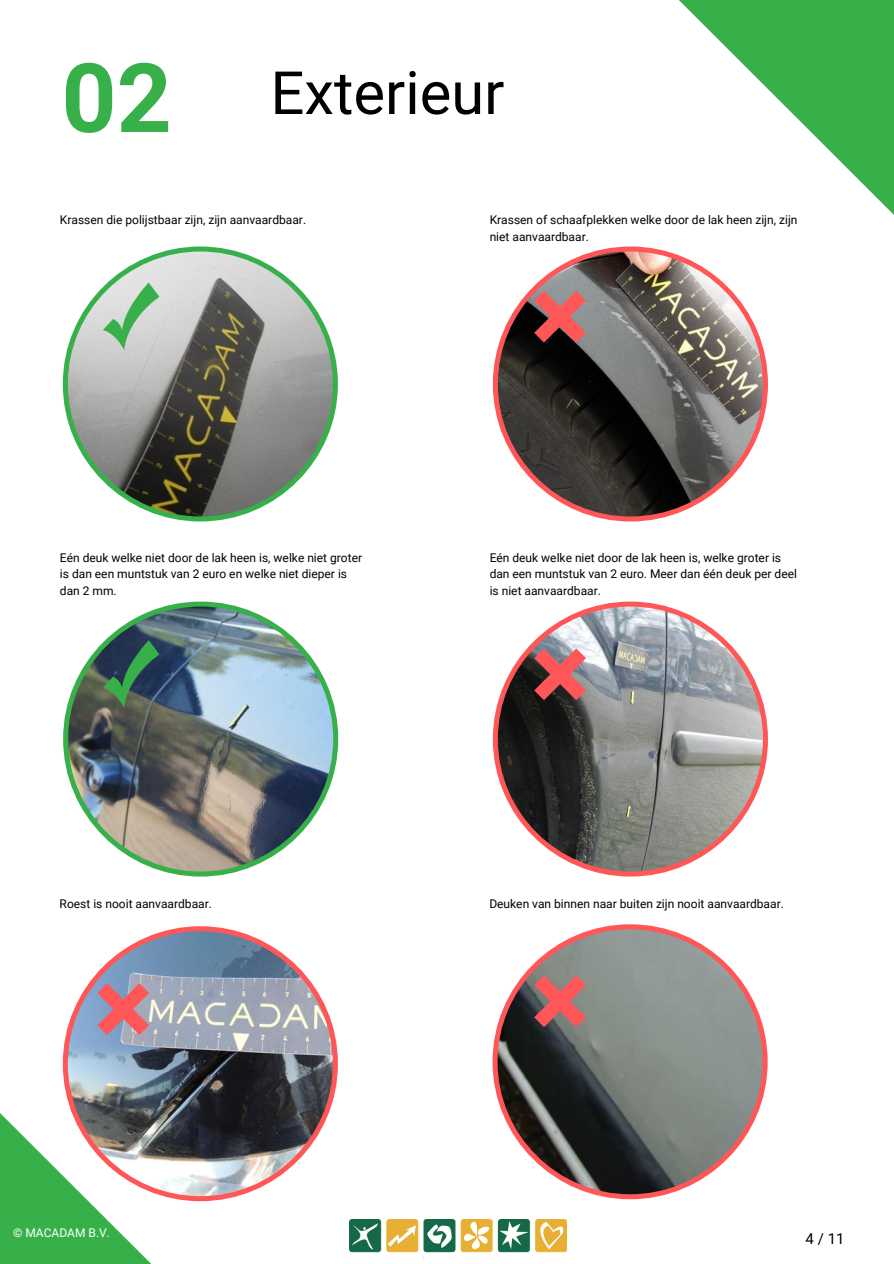
<style>
.page{position:relative;width:894px;height:1264px;background:#fff}
.page>*{position:absolute;margin:0;border:0;box-sizing:border-box;transform-origin:0 0}
.t1{font:59.55px "Roboto";color:#000}
.t2{font:15px "Roboto";color:#000}
.t3{font:12px/16.6px "Roboto";color:#000}
.t4{font:12px "Roboto";color:#fff}
.s1{font-weight:700;font-size:96.15px;color:#37b04a}
</style>
<div class="page">
<svg style="left:679px;top:0;width:214px;height:214px"></svg>
<svg style="left:0;top:876px;width:350px;height:387px"></svg>
<img style="left:350px;top:1219px;width:216px;height:40px">
<svg style="left:63px;top:246px;width:275px;height:275px"></svg>
<svg style="left:492px;top:246px;width:275px;height:275px"></svg>
<img style="left:63px;top:601px;width:275px;height:275px">
<svg style="left:492px;top:601px;width:275px;height:275px"></svg>
<img style="left:63px;top:926px;width:275px;height:275px">
<svg style="left:492px;top:924px;width:275px;height:275px"></svg>
<svg style="left:103px;top:282px;width:56px;height:68px;background:#adceb2"></svg>
<svg style="left:103px;top:640px;width:56px;height:67px;background:#335e50"></svg>
<svg style="left:534px;top:291px;width:52px;height:51px;background:#b35959"></svg>
<svg style="left:534px;top:648px;width:52px;height:52px;background:#b35b5c"></svg>
<svg style="left:534px;top:975px;width:52px;height:52px;background:#bd6665"></svg>
<svg style="left:97px;top:983px;width:52px;height:52px;background:#cb7b88"></svg>
<h1 class="t1" style="left:61px;top:59px;width:444px"><span class="s1">02</span> Exterieur</h1>
<p class="t3" style="left:60px;top:211px;width:248px">Krassen die polijstbaar zijn, zijn aanvaardbaar.</p>
<p class="t3" style="left:489px;top:211px;width:309px">Krassen of schaafplekken welke door de lak heen zijn, zijn niet aanvaardbaar.</p>
<p class="t3" style="left:60px;top:549px;width:303px">Eén deuk welke niet door de lak heen is, welke niet groter is dan een muntstuk van 2 euro en welke niet dieper is dan 2 mm.</p>
<p class="t3" style="left:489px;top:549px;width:309px">Eén deuk welke niet door de lak heen is, welke groter is dan een muntstuk van 2 euro. Meer dan één deuk per deel is niet aanvaardbaar.</p>
<p class="t3" style="left:60px;top:895px;width:154px">Roest is nooit aanvaardbaar.</p>
<p class="t3" style="left:489px;top:895px;width:296px">Deuken van binnen naar buiten zijn nooit aanvaardbaar.</p>
<p class="t4" style="left:13px;top:1225px;width:98px">© MACADAM B.V.</p>
<p class="t2" style="left:805px;top:1229px;width:40px">4/11</p>
</div>
